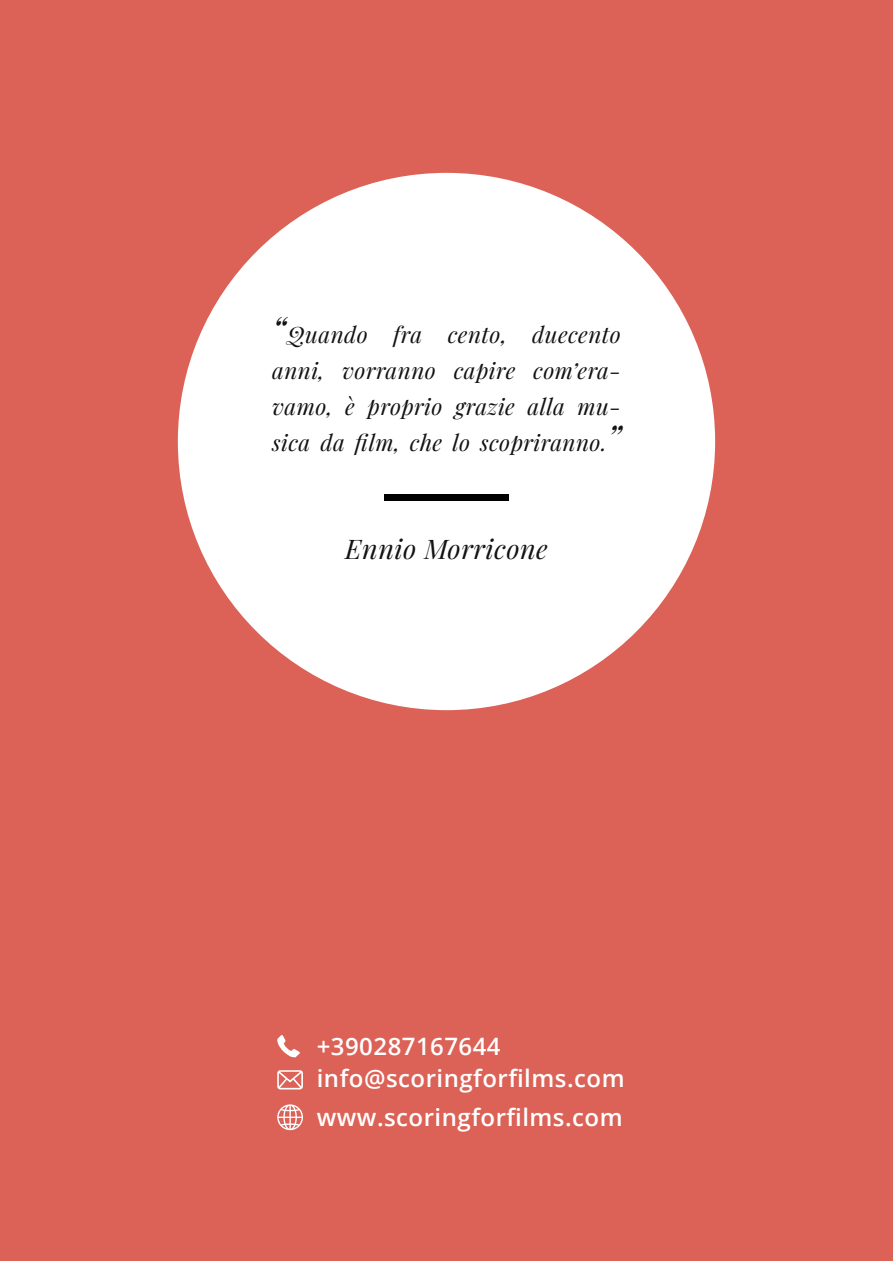
<style>
.page{position:relative;width:893px;height:1263px;background:#fff}
.page>*{position:absolute;margin:0;border:0;box-sizing:border-box;transform-origin:0 0}
.t1{font:italic 27px "Playfair Display";letter-spacing:.02em;color:#131313}
.t2{font:600 24px/32.1px "Open Sans";letter-spacing:.02em;color:#fff}
.t3{font:italic 22.5px/36px "Playfair Display";letter-spacing:.02em;color:#131313;text-align:justify}
.s1{font-size:36px}
</style>
<div class="page">
<div style="left:0;top:0;width:893px;height:1261px;background:#dc6156"></div>
<div style="left:178px;top:173px;width:537px;height:537px;background:#fff;border-radius:50%"></div>
<div style="left:384px;top:494px;width:125px;height:7px;background:#000"></div>
<svg style="left:277px;top:1104px;width:26px;height:26px"></svg>
<svg style="left:277px;top:1035px;width:23px;height:22px"></svg>
<svg style="left:277px;top:1070px;width:26px;height:19px"></svg>
<p class="t3" style="left:272px;top:315px;width:351px"><span class="s1">“</span>Quando fra cento, duecento anni, vorranno capire com’era&shy;vamo, è proprio grazie alla mu&shy;sica da film, che lo scopriranno.<span class="s1">”</span></p>
<p class="t1" style="left:345px;top:528px;width:204px">Ennio Morricone</p>
<p class="t2" style="left:317px;top:1030px;width:309px">+390287167644 info@scoringforfilms.com</p>
<p class="t2" style="left:317px;top:1101px;width:307px">www.scoringforfilms.com</p>
</div>
